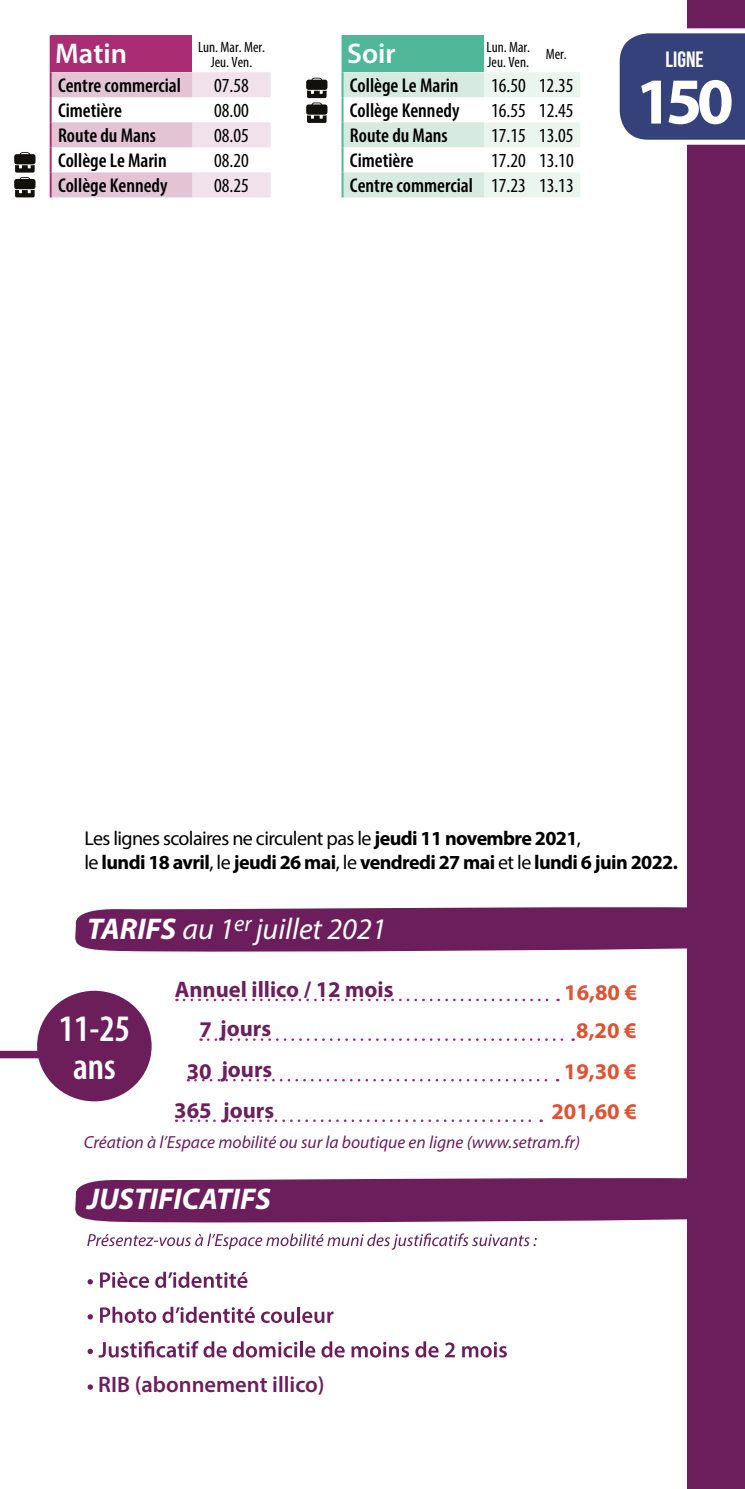
<style>
.page{position:relative;width:745px;height:1489px;background:#fff}
.page>*{position:absolute;margin:0;border:0;box-sizing:border-box;transform-origin:0 0}
.t1{font:700 66px "Myriad Pro";color:#fff}
.t2{font:600 condensed 37.5px/37.5px "Myriad Pro";color:#fff;text-align:center}
.t3{font:italic 30px "Myriad Pro";color:#fff}
.t4{font:italic 700 30px "Myriad Pro";color:#fff}
.t5{font:600 28.5px "Myriad Pro";color:#fff}
.t6{font:700 22.5px/40.8px "Myriad Pro";color:#6c1f5d}
.t7{font:700 22.5px/40.5px "Myriad Pro";color:#df5334;text-align:right}
.t8{font:600 22.5px "Myriad Pro";color:#6c1f5d}
.t9{font:22.25px "Bebas Neue";color:#fff}
.t10{font:700 20px/24px "Myriad Pro";letter-spacing:-.03em;color:#000}
.t11{font:600 condensed 20px "Myriad Pro";color:#000}
.t12{font:condensed 20px/25px "Myriad Pro";color:#000;text-align:right}
.t13{font:italic 17.5px "Myriad Pro";color:#6c1f5d}
.t14{font:condensed 15px/15px "Myriad Pro";color:#000;text-align:center}
.s1{font-weight:600}
.s2{font-weight:400}
.s3{font-weight:700}
</style>
<div class="page">
<div style="left:686px;top:0;width:58px;height:1488px;background:#6c1e5c"></div>
<svg style="left:14px;top:152px;width:21px;height:45px"></svg>
<svg style="left:306px;top:78px;width:21px;height:45px"></svg>
<div style="left:51px;top:35px;width:141px;height:37px;background:#aa2d73"></div>
<svg style="left:52px;top:72px;width:218px;height:125px"></svg>
<hr style="left:50px;top:35px;width:2px;height:37px;background:#aa2d73">
<hr style="left:50px;top:72px;width:2px;height:25px;background:#aa2d73">
<hr style="left:50px;top:97px;width:2px;height:25px;background:#aa2d73">
<hr style="left:50px;top:122px;width:2px;height:25px;background:#aa2d73">
<hr style="left:50px;top:147px;width:2px;height:25px;background:#aa2d73">
<hr style="left:50px;top:172px;width:2px;height:25px;background:#aa2d73">
<svg style="left:343px;top:35px;width:237px;height:162px"></svg>
<hr style="left:341px;top:35px;width:2px;height:37px;background:#50b798">
<hr style="left:341px;top:72px;width:2px;height:25px;background:#50b798">
<hr style="left:341px;top:97px;width:2px;height:25px;background:#50b798">
<hr style="left:341px;top:122px;width:2px;height:25px;background:#50b798">
<hr style="left:341px;top:147px;width:2px;height:25px;background:#50b798">
<hr style="left:341px;top:172px;width:2px;height:25px;background:#50b798">
<svg style="left:619px;top:26px;width:125px;height:121px;background:#4f598b"></svg>
<div style="left:0;top:1050px;width:87px;height:8px;background:#6c1e5b"></div>
<div style="left:37px;top:990px;width:114px;height:111px;background:#6c1e5b;border-radius:50%"></div>
<svg style="left:184px;top:998px;width:374px;height:3px"></svg>
<svg style="left:208px;top:1038px;width:365px;height:2px"></svg>
<svg style="left:195px;top:1079px;width:362px;height:2px"></svg>
<svg style="left:183px;top:1119px;width:358px;height:2px"></svg>
<svg style="left:75px;top:903px;width:612px;height:50px;background:#834175"></svg>
<svg style="left:75px;top:1173px;width:612px;height:50px;background:#834175"></svg>
<svg style="left:87px;top:1233px;width:449px;height:16px"></svg>
<svg style="left:87px;top:1279px;width:6px;height:5px"></svg>
<svg style="left:100px;top:1272px;width:49px;height:15px"></svg>
<svg style="left:155px;top:1271px;width:92px;height:16px"></svg>
<svg style="left:87px;top:1314px;width:6px;height:5px"></svg>
<svg style="left:100px;top:1306px;width:56px;height:16px"></svg>
<svg style="left:162px;top:1306px;width:92px;height:16px"></svg>
<svg style="left:261px;top:1311px;width:33px;height:11px"></svg>
<hr style="left:297px;top:1306px;width:3px;height:16px;background:#6c1e5c">
<svg style="left:302px;top:1311px;width:31px;height:11px"></svg>
<svg style="left:87px;top:1341px;width:139px;height:16px"></svg>
<svg style="left:233px;top:1341px;width:64px;height:16px"></svg>
<hr style="left:300px;top:1341px;width:3px;height:16px;background:#6c1e5c">
<svg style="left:305px;top:1346px;width:10px;height:11px"></svg>
<svg style="left:321px;top:1341px;width:23px;height:16px"></svg>
<svg style="left:351px;top:1341px;width:58px;height:16px"></svg>
<svg style="left:415px;top:1341px;width:23px;height:16px"></svg>
<svg style="left:444px;top:1342px;width:10px;height:15px"></svg>
<svg style="left:462px;top:1341px;width:44px;height:16px"></svg>
<svg style="left:87px;top:1384px;width:6px;height:5px"></svg>
<h3 class="t5" style="left:55px;top:35px;width:73px">Matin</h3>
<p class="t14" style="left:198px;top:39px;width:68px">Lun. Mar. Mer.<br>Jeu. Ven.</p>
<p class="t11" style="left:58px;top:73px;width:124px">Centre commercial</p>
<p class="t12" style="left:214px;top:73px;width:36px">07.58</p>
<p class="t11" style="left:58px;top:98px;width:65px">Cimetière</p>
<p class="t12" style="left:214px;top:98px;width:36px">08.00</p>
<p class="t11" style="left:58px;top:123px;width:99px">Route du Mans</p>
<p class="t12" style="left:214px;top:123px;width:36px">08.05</p>
<p class="t11" style="left:58px;top:148px;width:110px">Collège Le Marin</p>
<p class="t12" style="left:214px;top:148px;width:36px">08.20</p>
<p class="t11" style="left:58px;top:173px;width:111px">Collège Kennedy</p>
<p class="t12" style="left:214px;top:173px;width:36px">08.25</p>
<h3 class="t5" style="left:347px;top:35px;width:50px">Soir</h3>
<p class="t14" style="left:486px;top:39px;width:45px;text-align:left">Lun. Mar.<br>Jeu. Ven.</p>
<p class="t14" style="left:545px;top:47px;width:23px">Mer.</p>
<p class="t11" style="left:349px;top:73px;width:110px">Collège Le Marin</p>
<p class="t12" style="left:490px;top:73px;width:84px">16.50 12.35</p>
<p class="t11" style="left:350px;top:98px;width:111px">Collège Kennedy</p>
<p class="t12" style="left:490px;top:98px;width:84px">16.55 12.45</p>
<p class="t11" style="left:350px;top:123px;width:99px">Route du Mans</p>
<p class="t12" style="left:490px;top:123px;width:84px">17.15 13.05</p>
<p class="t11" style="left:350px;top:148px;width:65px">Cimetière</p>
<p class="t12" style="left:350px;top:148px;width:225px">17.20 13.10<br><span class="s1">Centre commercial</span> 17.23 13.13</p>
<p class="t9" style="left:665px;top:47px;width:40px">LIGNE</p>
<h1 class="t1" style="left:635px;top:58px;width:100px">150</h1>
<p class="t10" style="left:84px;top:825px;width:594px"><span class="s2">Les lignes scolaires ne circulent pas le</span> jeudi 11 novembre 2021<span class="s2">,<br>le</span> lundi 18 avril<span class="s2">, le</span> jeudi 26 mai<span class="s2">, le</span> vendredi 27 mai <span class="s2">et le</span> lundi 6 juin 2022.</p>
<h3 class="t3" style="left:87px;top:910px;width:300px"><span class="s3">TARIFS</span> au 1<sup>er</sup> juillet 2021</h3>
<p class="t6" style="left:175px;top:968px;width:220px">Annuel illico / 12 mois</p>
<p class="t7" style="left:564px;top:971px;width:74px">16,80 €</p>
<p class="t6" style="left:199px;top:1007px;width:73px">7 jours</p>
<p class="t7" style="left:551px;top:1009px;width:87px">8,20 €<br>19,30 €<br>201,60 €</p>
<h2 class="t2" style="left:59px;top:1009px;width:73px">11-25 ans</h2>
<p class="t6" style="left:174px;top:1048px;width:100px;text-indent:12px">30 jours<br>365</p>
<p class="t13" style="left:84px;top:1131px;width:497px">Création à l’Espace mobilité ou sur la boutique en ligne (www.setram.fr)</p>
<p class="t6" style="left:223px;top:1088px;width:52px">jours</p>
<h3 class="t4" style="left:87px;top:1179px;width:185px">JUSTIFICATIFS</h3>
<p class="t8" style="left:98px;top:1370px;width:228px">RIB (abonnement illico)</p>
</div>
